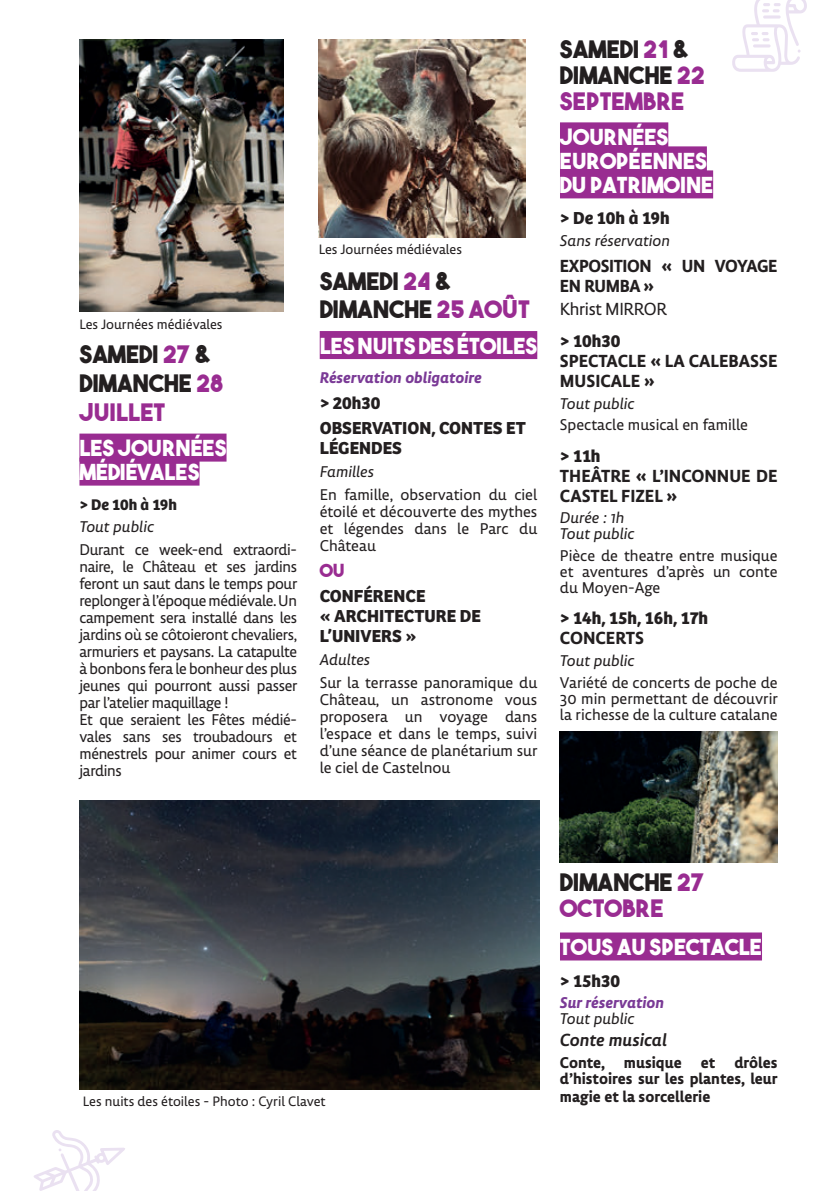
<style>
.page{position:relative;width:840px;height:1191px;background:#fff}
.page>*{position:absolute;margin:0;border:0;box-sizing:border-box;transform-origin:0 0}
.t1{font:24px/28.8px "The Bold Font";color:#231f20}
.t2{font:24px/26px "The Bold Font";color:#992c91}
.t3{font:22px/24px "The Bold Font";color:#fff}
.t4{font:700 18px/20px "Bree";color:#231f20}
.t5{font:700 18px/20px "Lemon Sans Next";color:#231f20}
.t6{font:700 18px/20px "Lemon Sans Next";letter-spacing:-.02em;color:#231f20}
.t7{font:18px "Lemon Sans Next";letter-spacing:-.02em;color:#231f20}
.t8{font:italic 500 18px "Lemon Sans Next";color:#231f20}
.t9{font:18px "The Bold Font";color:#992c91}
.t10{font:16px/17px "Lemon Sans Next";letter-spacing:-.02em;color:#231f20;text-align:justify}
.t11{font:italic 16px/16px "Lemon Sans Next";color:#231f20}
.t12{font:700 16px/16px "Lemon Sans Next";color:#231f20}
.t13{font:italic 700 16px "Lemon Sans Next";color:#7a3a96}
.t14{font:16px "Lemon Sans Next";color:#231f20}
.t15{font:700 16px "Bree";color:#231f20}
.t16{font:14px "Lemon Sans Next";color:#231f20}
.s1{color:#992c91}
.s2{color:#231f20}
</style>
<div class="page">
<div style="left:79px;top:433px;width:147px;height:28px;background:#992c91"></div>
<div style="left:79px;top:457px;width:120px;height:28px;background:#992c91"></div>
<div style="left:319px;top:331px;width:218px;height:28px;background:#992c91"></div>
<div style="left:559px;top:122px;width:109px;height:28px;background:#992c91"></div>
<div style="left:559px;top:146px;width:147px;height:28px;background:#992c91"></div>
<div style="left:559px;top:170px;width:153px;height:28px;background:#992c91"></div>
<div style="left:559px;top:932px;width:202px;height:28px;background:#992c91"></div>
<svg style="left:34px;top:1130px;width:91px;height:61px"></svg>
<img style="left:79px;top:40px;width:204px;height:272px">
<img style="left:318px;top:40px;width:207px;height:197px">
<img style="left:79px;top:800px;width:460px;height:289px">
<img style="left:559px;top:731px;width:218px;height:132px">
<svg style="left:732px;top:0;width:74px;height:72px"></svg>
<p class="t16" style="left:79px;top:316px;width:144px">Les Journées médiévales</p>
<h1 class="t1" style="left:79px;top:340px;width:145px">SAMEDI <span class="s1">27</span> &amp;<br>DIMANCHE <span class="s1">28<br>JUILLET</span></h1>
<h2 class="t3" style="left:79px;top:436px;width:148px">LES JOURNÉES<br>MÉDIÉVALES</h2>
<p class="t15" style="left:79px;top:494px;width:99px">&gt; De 10h à 19h</p>
<p class="t11" style="left:79px;top:519px;width:76px">Tout public</p>
<p class="t10" style="left:79px;top:541px;width:219px;text-align:left">Durant ce week-end extraordi&shy;naire, le Château et ses jardins feront un saut dans le temps pour replonger à l’époque médiévale. Un campement sera installé dans les jardins où se côtoieront chevaliers, armuriers et paysans. La catapulte à bonbons fera le bonheur des plus jeunes qui pourront aussi passer par l’atelier maquillage !<br>Et que seraient les Fêtes médié&shy;vales sans ses troubadours et ménestrels pour animer cours et jardins</p>
<p class="t16" style="left:318px;top:241px;width:144px">Les Journées médiévales</p>
<h1 class="t1" style="left:319px;top:266px;width:211px">SAMEDI <span class="s1">24</span> &amp;<br>DIMANCHE <span class="s1">25 AOÛT</span></h1>
<h2 class="t3" style="left:319px;top:333px;width:219px">LES NUITS DES ÉTOILES</h2>
<p class="t13" style="left:319px;top:368px;width:163px">Réservation obligatoire</p>
<p class="t4" style="left:319px;top:390px;width:207px;line-height:25.6px">&gt; 20h30<br>OBSERVATION, CONTES ET</p>
<p class="t4" style="left:319px;top:438px;width:84px">LÉGENDES</p>
<p class="t11" style="left:319px;top:463px;width:56px">Familles</p>
<p class="t10" style="left:319px;top:486px;width:219px">En famille, observation du ciel étoilé et découverte des mythes et légendes dans le Parc du Château</p>
<p class="t9" style="left:319px;top:558px;width:27px">OU</p>
<p class="t4" style="left:319px;top:586px;width:163px">CONFÉRENCE<br>« ARCHITECTURE DE<br>L’UNIVERS »</p>
<p class="t11" style="left:319px;top:651px;width:52px">Adultes</p>
<p class="t10" style="left:319px;top:673px;width:219px">Sur la terrasse panoramique du Château, un astronome vous proposera un voyage dans l’espace et dans le temps, suivi d’une séance de planétarium sur le ciel de Castelnou</p>
<h1 class="t1" style="left:559px;top:35px;width:147px;line-height:26px">SAMEDI <span class="s1">21</span> &amp;<br>DIMANCHE <span class="s1">22<br>SEPTEMBRE</span></h1>
<h2 class="t3" style="left:559px;top:125px;width:154px">JOURNÉES<br>EUROPÉENNES<br>DU PATRIMOINE</h2>
<p class="t4" style="left:559px;top:209px;width:111px">&gt; De 10h à 19h</p>
<p class="t11" style="left:559px;top:233px;width:111px">Sans réservation</p>
<p class="t6" style="left:559px;top:256px;width:219px">EXPOSITION « UN VOYAGE<br>EN RUMBA »</p>
<p class="t7" style="left:559px;top:298px;width:108px">Khrist MIRROR</p>
<p class="t4" style="left:559px;top:331px;width:62px">&gt; 10h30</p>
<p class="t5" style="left:559px;top:351px;width:219px">SPECTACLE « LA CALEBASSE<br>MUSICALE »</p>
<p class="t11" style="left:559px;top:395px;width:76px">Tout public</p>
<p class="t14" style="left:559px;top:415px;width:189px">Spectacle musical en famille</p>
<p class="t4" style="left:559px;top:446px;width:42px">&gt; 11h</p>
<p class="t5" style="left:559px;top:465px;width:219px">THEÂTRE « L’INCONNUE DE<br>CASTEL FIZEL »</p>
<p class="t11" style="left:559px;top:510px;width:76px">Durée : 1h<br>Tout public</p>
<p class="t10" style="left:559px;top:547px;width:219px;line-height:16px">Pièce de theatre entre musique et aventures d’après un conte du Moyen-Age</p>
<p class="t4" style="left:559px;top:608px;width:150px">&gt; 14h, 15h, 16h, 17h</p>
<p class="t5" style="left:559px;top:628px;width:85px">CONCERTS</p>
<p class="t11" style="left:559px;top:652px;width:76px">Tout public</p>
<p class="t10" style="left:559px;top:674px;width:219px;line-height:16px">Variété de concerts de poche de 30 min permettant de découvrir la richesse de la culture catalane</p>
<p class="t16" style="left:83px;top:1093px;width:244px">Les nuits des étoiles - Photo : Cyril Clavet</p>
<h1 class="t2" style="left:559px;top:869px;width:146px"><span class="s2">DIMANCHE</span> 27<br>OCTOBRE</h1>
<h2 class="t3" style="left:559px;top:934px;width:203px">TOUS AU SPECTACLE</h2>
<p class="t4" style="left:559px;top:970px;width:62px">&gt; 15h30</p>
<p class="t13" style="left:559px;top:993px;width:105px">Sur réservation</p>
<p class="t11" style="left:559px;top:1010px;width:76px">Tout public</p>
<p class="t8" style="left:559px;top:1028px;width:108px">Conte musical</p>
<p class="t12" style="left:559px;top:1054px;width:219px">Conte, musique et drôles d’histoires sur les plantes, leur</p>
<p class="t12" style="left:559px;top:1088px;width:152px">magie et la sorcellerie</p>
</div>
